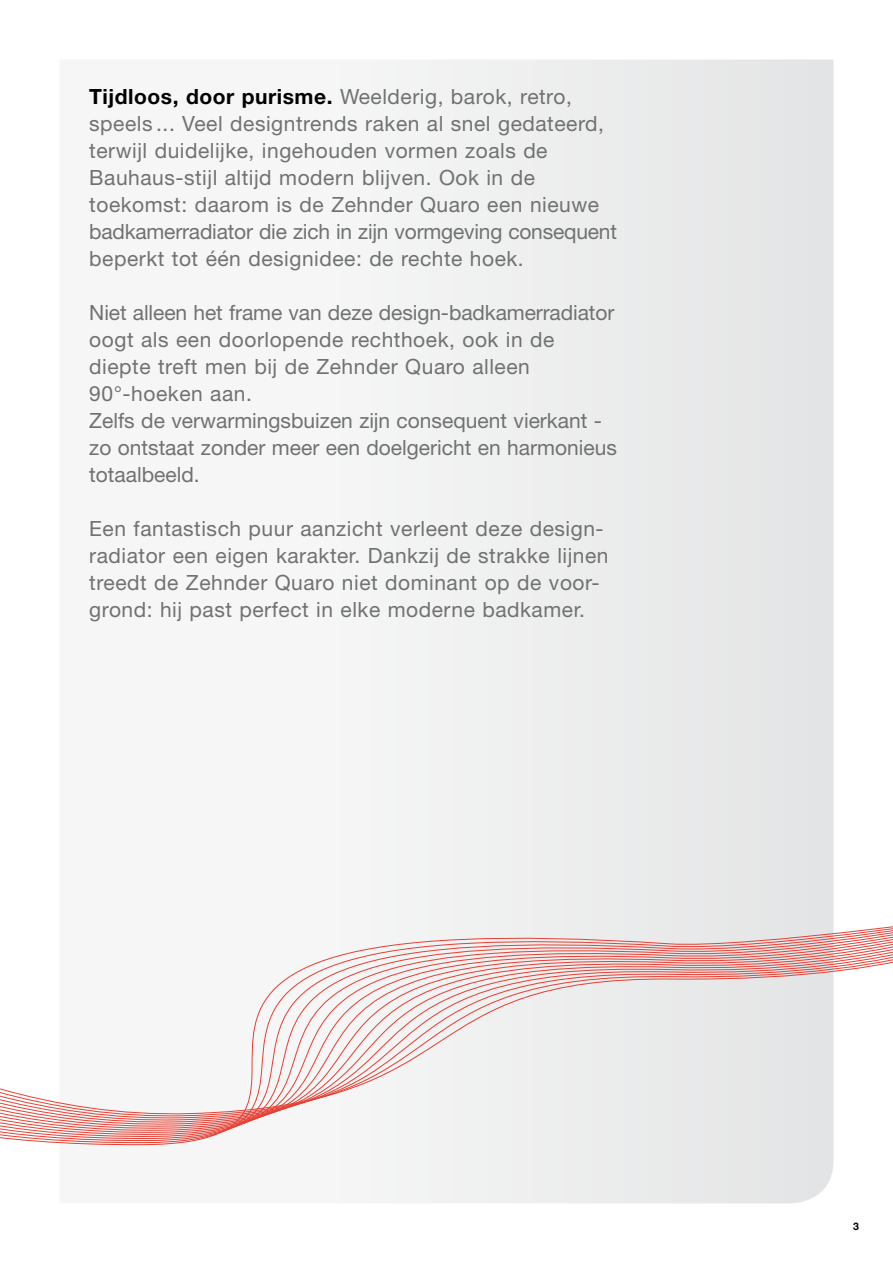
<style>
.page{position:relative;width:893px;height:1263px;background:#fff}
.page>*{position:absolute;margin:0;border:0;box-sizing:border-box;transform-origin:0 0}
.t1{font:21px/27px "Helvetica Neue LT Pro";letter-spacing:.025em;color:#707172}
.t2{font:21px/27px "Helvetica Neue LT Pro";color:#707172}
.t3{font:700 10.5px "Helvetica Neue LT Pro";color:#000}
.s1{font-weight:700;color:#000}
</style>
<div class="page">
<div style="left:366px;top:60px;width:467px;height:813px;background:#ececed"></div>
<div style="left:366px;top:873px;width:468px;height:9px;background:#ececed"></div>
<div style="left:366px;top:882px;width:468px;height:7px;background:#ececed"></div>
<div style="left:366px;top:889px;width:468px;height:7px;background:#ececed"></div>
<svg style="left:0;top:898px;width:893px;height:290px"></svg>
<p class="t1" style="left:89px;top:83px;width:529px"><span class="s1">Tijdloos, door purisme.</span> Weelderig, barok, retro, speels ... Veel designtrends raken al snel gedateerd, terwijl duidelijke, ingehouden vormen zoals de Bauhaus-stijl altijd modern blijven. Ook in de toekomst: daarom is de Zehnder Quaro een nieuwe badkamerradiator die zich in zijn vormgeving consequent beperkt tot één designidee: de rechte hoek.</p>
<p class="t2" style="left:89px;top:299px;width:529px">Niet alleen het frame van deze design-badkamerradiator oogt als een doorlopende rechthoek, ook in de diepte treft men bij de Zehnder Quaro alleen 90°-hoeken aan.<br>Zelfs de verwarmingsbuizen zijn consequent vierkant - zo ontstaat zonder meer een doelgericht en harmonieus totaalbeeld.</p>
<p class="t1" style="left:89px;top:515px;width:521px">Een fantastisch puur aanzicht verleent deze design&shy;radiator een eigen karakter. Dankzij de strakke lijnen treedt de Zehnder Quaro niet dominant op de voor&shy;grond: hij past perfect in elke moderne badkamer.</p>
<p class="t3" style="left:853px;top:1220px;width:7px">3</p>
</div>
